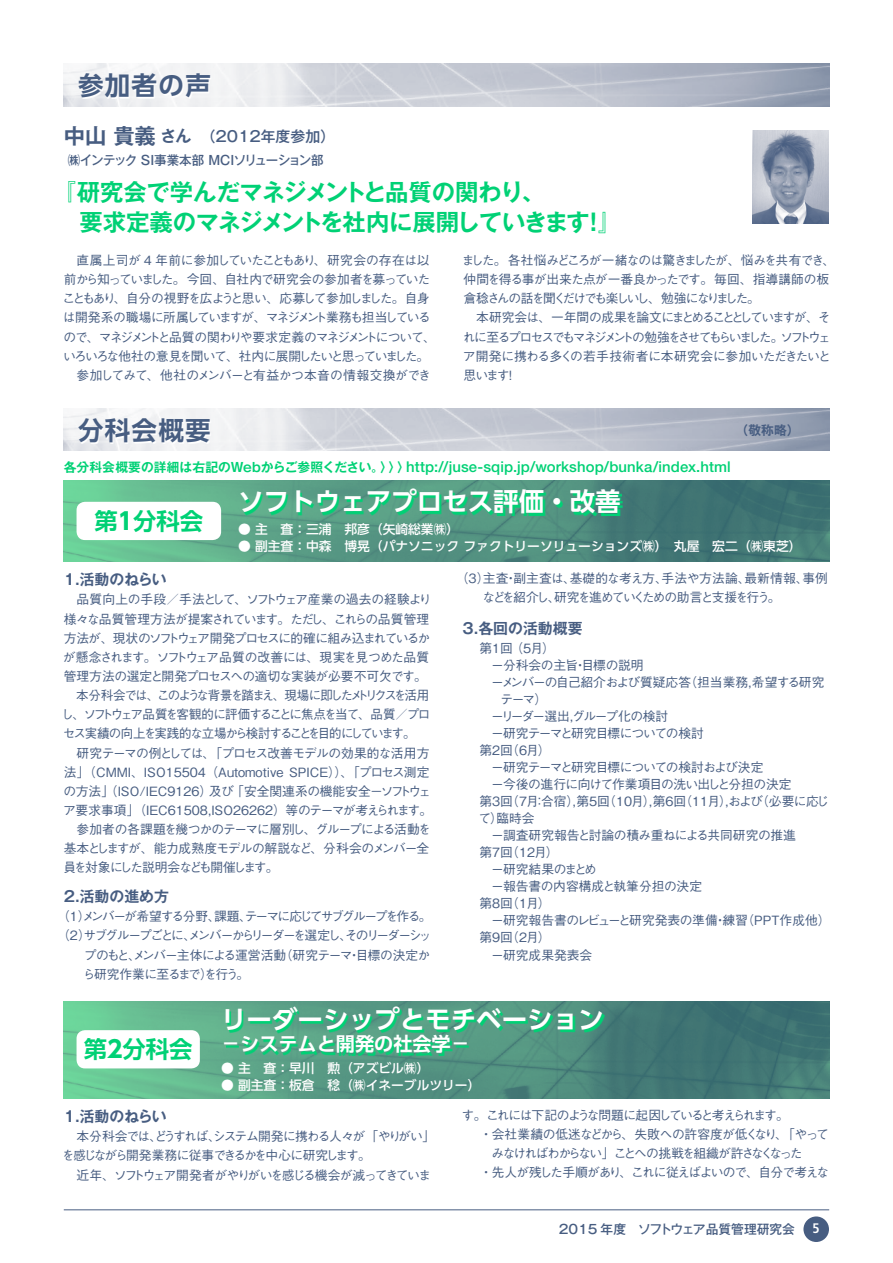
<style>
.page{position:relative;width:893px;height:1263px;background:#fff}
.page>*{position:absolute;margin:0;border:0;box-sizing:border-box;transform-origin:0 0}
.t1{font:700 25.5px "UD Shin Go Pro De";color:#fff}
.t2{font:700 25.5px "UD Shin Go Pro De";letter-spacing:.05em;color:#475d81}
.t3{font:700 23.4px/29.7px "Gothic MB101 Pro De";letter-spacing:-.02em;color:#00d175}
.t4{font:700 23.4px "UD Shin Go Pro De";color:#00d175}
.t5{font:700 19.2px "UD Shin Go Pro De";color:#fff}
.t6{font:500 14.85px "Helvetica Neue LT Std";letter-spacing:.005em;color:#00d175}
.t7{font:700 14.85px "Gothic MB101 Pro De";color:#475d81}
.t8{font:500 14.85px "Gothic MB101 Pro";color:#475d81}
.t9{font:700 condensed 13.8px "Frutiger LT Std";color:#fff}
.t10{font:500 12.75px/19.2px "Gothic BBB Pro";letter-spacing:-.075em;color:#475d81}
.t11{font:500 12.75px "Gothic BBB Pro";color:#475d81}
.t12{font:500 12.75px "Gothic BBB Pro";letter-spacing:-.12em;color:#475d81}
.t13{font:500 12.75px/19.2px "Gothic BBB Pro";letter-spacing:-.095em;color:#475d81}
.t14{font:500 12.75px "Gothic BBB Pro";letter-spacing:-.115em;color:#475d81}
.t15{font:500 12.75px "UD Shin Go Pro";color:#fff}
.t16{font:500 12.75px/19.2px "Gothic BBB Pro";letter-spacing:-.105em;color:#475d81}
.t17{font:500 12.75px "Gothic BBB Pro";letter-spacing:-.03em;color:#475d81}
.t18{font:500 12.75px "Gothic BBB Pro";letter-spacing:-.125em;color:#475d81}
.t19{font:500 12.75px "Gothic BBB Pro";letter-spacing:-.14em;color:#475d81}
.t20{font:500 12.75px "Gothic BBB Pro";letter-spacing:-.1em;color:#475d81}
.t21{font:500 12.75px "Gothic BBB Pro";letter-spacing:-.16em;color:#475d81}
.t22{font:500 12.75px "Gothic BBB Pro";letter-spacing:-.015em;color:#475d81}
.t23{font:500 12.75px "Gothic BBB Pro";letter-spacing:-.055em;color:#475d81}
.t24{font:500 12.75px "Gothic BBB Pro";letter-spacing:-.02em;color:#475d81}
.t25{font:500 12.75px "Gothic BBB Pro";letter-spacing:-.025em;color:#475d81}
.t26{font:500 12.75px "Gothic BBB Pro";letter-spacing:-.04em;color:#475d81}
.t27{font:500 12.75px "Gothic BBB Pro";letter-spacing:-.13em;color:#475d81}
.t28{font:500 12.75px "Gothic BBB Pro";letter-spacing:-.045em;color:#475d81}
.t29{font:500 12.75px "Gothic MB101 Pro";letter-spacing:-.05em;color:#475d81}
.t30{font:500 12.75px "Gothic MB101 Pro";color:#475d81}
.t31{font:500 12.75px "Gothic BBB Pro";letter-spacing:-.005em;color:#475d81}
.t32{font:500 12.75px "Gothic BBB Pro";letter-spacing:-.05em;color:#475d81}
.t33{font:700 12.75px "Gothic MB101 Pro De";color:#475d81}
.s1{font-family:"Gothic MB101 Pro De";font-weight:700;font-size:21.3px}
.s2{font-family:"Gothic MB101 Pro De";font-weight:700;font-size:15.9px}
.s3{font-family:"Gothic MB101 Pro De";font-weight:700;font-size:12.75px}
.s4{font-family:"UD Shin Go Pro"}
</style>
<div class="page">
<img style="left:64px;top:480px;width:765px;height:81px">
<img style="left:64px;top:1001px;width:765px;height:98px">
<img style="left:64px;top:64px;width:765px;height:42px">
<img style="left:753px;top:130px;width:75px;height:94px">
<div style="left:80px;top:75px;width:132px;height:24px;background:#fff"></div>
<svg style="left:243px;top:491px;width:379px;height:25px;background:#3bad7f"></svg>
<div style="left:77px;top:502px;width:144px;height:38px;background:#fff;border-radius:9px"></div>
<svg style="left:226px;top:1008px;width:378px;height:47px;background:#46a781"></svg>
<div style="left:77px;top:1030px;width:123px;height:38px;background:#fff;border-radius:9px"></div>
<img style="left:64px;top:408px;width:765px;height:43px">
<div style="left:80px;top:419px;width:131px;height:25px;background:#fff"></div>
<div style="left:803px;top:1216px;width:26px;height:26px;background:#475d81;border-radius:50%"></div>
<hr style="left:64px;top:1209px;width:765px;height:1px;background:#475d81">
<h1 class="t2" style="left:78px;top:65px;width:134px">参加者の声</h1>
<p class="t8" style="left:64px;top:124px;width:273px"><span class="s1">中山 貴義</span> <span class="s2">さん　</span>（2012年度参加）</p>
<p class="t29" style="left:68px;top:150px;width:257px">㈱インテック SI事業本部 MCIソリューション部</p>
<h2 class="t3" style="left:79px;top:175px;width:544px;text-indent:-27px">『研究会で学んだマネジメントと品質の関わり、<br>要求定義のマネジメントを社内に展開していきます！』</h2>
<p class="t25" style="left:77px;top:250px;width:354px">直属上司が 4 年前に参加していたこともあり、研究会の存在は以</p>
<p class="t20" style="left:64px;top:269px;width:368px">前から知っていました。今回、自社内で研究会の参加者を募っていた</p>
<p class="t12" style="left:62px;top:288px;width:369px">こともあり、自分の視野を広ようと思い、応募して参加しました。自身</p>
<p class="t12" style="left:63px;top:307px;width:369px">は開発系の職場に所属していますが、マネジメント業務も担当している</p>
<p class="t14" style="left:63px;top:326px;width:374px">ので、マネジメントと品質の関わりや要求定義のマネジメントについて、</p>
<p class="t18" style="left:63px;top:346px;width:368px">いろいろな他社の意見を聞いて、社内に展開したいと思っていました。</p>
<p class="t26" style="left:77px;top:365px;width:356px">参加してみて、他社のメンバーと有益かつ本音の情報交換ができ</p>
<p class="t13" style="left:462px;top:249px;width:375px">ました。各社悩みどころが一緒なのは驚きましたが、悩みを共有でき、仲間を得る事が出来た点が一番良かったです。毎回、指導講師の板倉稔さんの話を聞くだけでも楽しいし、勉強になりました。</p>
<p class="t10" style="left:463px;top:306px;width:370px;text-align:justify;text-indent:14px">本研究会は、一年間の成果を論文にまとめることとしていますが、それに至るプロセスでもマネジメントの勉強をさせてもらいました。ソフトウェア開発に携わる多くの若手技術者に本研究会に参加いただきたいと思います！</p>
<h1 class="t2" style="left:78px;top:410px;width:134px">分科会概要</h1>
<p class="t33" style="left:736px;top:419px;width:65px">（敬称略）</p>
<p class="t6" style="left:64px;top:457px;width:668px"><span class="s3">各分科会概要の詳細は右記のWebからご参照ください。〉〉〉</span>http://juse-sqip.jp/workshop/bunka/index.html</p>
<h2 class="t4" style="left:94px;top:502px;width:110px">第<span class="s4">1</span>分科会</h2>
<h1 class="t1" style="left:238px;top:481px;width:384px">ソフトウェアプロセス評価・改善</h1>
<p class="t15" style="left:238px;top:519px;width:223px">● 主　査：三浦　邦彦（矢崎総業㈱）</p>
<p class="t15" style="left:238px;top:536px;width:565px">● 副主査：中森　博晃（パナソニック ファクトリーソリューションズ㈱）　丸屋　宏二（㈱東芝）</p>
<p class="t7" style="left:64px;top:567px;width:105px">1.活動のねらい</p>
<p class="t22" style="left:77px;top:589px;width:356px">品質向上の手段／手法として、ソフトウェア産業の過去の経験より</p>
<p class="t10" style="left:64px;top:608px;width:367px">様々な品質管理方法が提案されています。ただし、これらの品質管理</p>
<p class="t12" style="left:64px;top:628px;width:368px">方法が、現状のソフトウェア開発プロセスに的確に組み込まれているか</p>
<p class="t10" style="left:63px;top:646px;width:368px">が懸念されます。ソフトウェア品質の改善には、現実を見つめた品質</p>
<p class="t17" style="left:64px;top:666px;width:365px">管理方法の選定と開発プロセスへの適切な実装が必要不可欠です。</p>
<p class="t19" style="left:76px;top:685px;width:355px">本分科会では、このような背景を踏まえ、現場に即したメトリクスを活用</p>
<p class="t14" style="left:61px;top:704px;width:371px">し、ソフトウェア品質を客観的に評価することに焦点を当て、品質／プロ</p>
<p class="t14" style="left:63px;top:723px;width:354px">セス実績の向上を実践的な立場から検討することを目的にしています。</p>
<p class="t10" style="left:77px;top:741px;width:354px">研究テーマの例としては、「プロセス改善モデルの効果的な活用方</p>
<p class="t11" style="left:64px;top:762px;width:367px">法」（CMMI、ISO15504（Automotive SPICE））、「プロセス測定</p>
<p class="t11" style="left:63px;top:781px;width:369px">の方法」（ISO/IEC9126）及び「安全関連系の機能安全－ソフトウェ</p>
<p class="t11" style="left:63px;top:800px;width:371px">ア要求事項」（IEC61508,ISO26262）等のテーマが考えられます。</p>
<p class="t13" style="left:77px;top:818px;width:356px">参加者の各課題を幾つかのテーマに層別し、グループによる活動を</p>
<p class="t10" style="left:64px;top:837px;width:367px">基本としますが、能力成熟度モデルの解説など、分科会のメンバー全</p>
<p class="t14" style="left:63px;top:857px;width:217px">員を対象にした説明会なども開催します。</p>
<p class="t7" style="left:64px;top:884px;width:107px">2.活動の進め方</p>
<p class="t18" style="left:57px;top:906px;width:376px">（1）メンバーが希望する分野、課題、テーマに応じてサブグループを作る。</p>
<p class="t21" style="left:57px;top:925px;width:376px">（2）サブグループごとに、メンバーからリーダーを選定し、そのリーダーシッ</p>
<p class="t10" style="left:84px;top:943px;width:348px">プのもと、メンバー主体による運営活動（研究テーマ・目標の決定か</p>
<p class="t20" style="left:83px;top:964px;width:168px">ら研究作業に至るまで）を行う。</p>
<p class="t10" style="left:483px;top:567px;width:347px;text-indent:-27px">（3）主査・副主査は、基礎的な考え方、手法や方法論、最新情報、事例などを紹介し、研究を進めていくための助言と支援を行う。</p>
<p class="t7" style="left:462px;top:616px;width:122px">3.各回の活動概要</p>
<p class="t10" style="left:479px;top:637px;width:77px">第1回 （5月）</p>
<p class="t17" style="left:479px;top:655px;width:166px">　ー分科会の主旨・目標の説明</p>
<p class="t23" style="left:479px;top:672px;width:347px">　ーメンバーの自己紹介および質疑応答（担当業務，希望する研究</p>
<p class="t10" style="left:501px;top:688px;width:48px">テーマ）</p>
<p class="t16" style="left:479px;top:705px;width:190px">　ーリーダー選出，グループ化の検討</p>
<p class="t10" style="left:479px;top:722px;width:226px">　ー研究テーマと研究目標についての検討</p>
<p class="t10" style="left:479px;top:739px;width:73px">第2回（6月）</p>
<p class="t10" style="left:479px;top:756px;width:285px">　ー研究テーマと研究目標についての検討および決定</p>
<p class="t28" style="left:479px;top:774px;width:314px">　ー今後の進行に向けて作業項目の洗い出しと分担の決定</p>
<p class="t11" style="left:479px;top:791px;width:351px">第3回（7月：合宿），第5回（10月），第6回（11月），および（必要に応じ</p>
<p class="t10" style="left:478px;top:807px;width:58px">て）臨時会</p>
<p class="t17" style="left:479px;top:825px;width:318px">　ー調査研究報告と討論の積み重ねによる共同研究の推進</p>
<p class="t10" style="left:479px;top:841px;width:81px">第7回（12月）</p>
<p class="t32" style="left:479px;top:859px;width:119px">　ー研究結果のまとめ</p>
<p class="t31" style="left:479px;top:876px;width:224px">　ー報告書の内容構成と執筆分担の決定</p>
<p class="t10" style="left:479px;top:892px;width:73px">第8回（1月）</p>
<p class="t11" style="left:479px;top:910px;width:353px">　ー研究報告書のレビューと研究発表の準備・練習（PPT作成他）</p>
<p class="t10" style="left:479px;top:926px;width:73px">第9回（2月）</p>
<p class="t11" style="left:479px;top:944px;width:114px">　ー研究成果発表会</p>
<h2 class="t4" style="left:84px;top:1030px;width:110px">第<span class="s4">2</span>分科会</h2>
<h1 class="t1" style="left:221px;top:999px;width:384px">リーダーシップとモチベーション</h1>
<h3 class="t5" style="left:221px;top:1028px;width:250px">－システムと開発の社会学－</h3>
<p class="t15" style="left:221px;top:1058px;width:210px">● 主　査：早川　勲（アズビル㈱）</p>
<p class="t15" style="left:221px;top:1075px;width:261px">● 副主査：板倉　稔（㈱イネーブルツリー）</p>
<p class="t7" style="left:64px;top:1104px;width:105px">1.活動のねらい</p>
<p class="t16" style="left:62px;top:1125px;width:375px;text-indent:15px">本分科会では、どうすれば、システム開発に携わる人々が「やりがい」を感じながら開発業務に従事できるかを中心に研究します。</p>
<p class="t12" style="left:77px;top:1164px;width:356px">近年、ソフトウェア開発者がやりがいを感じる機会が減ってきていま</p>
<p class="t27" style="left:462px;top:1105px;width:329px">す。これには下記のような問題に起因していると考えられます。</p>
<p class="t24" style="left:480px;top:1124px;width:351px">・会社業績の低迷などから、失敗への許容度が低くなり、「やって</p>
<p class="t19" style="left:492px;top:1143px;width:313px">みなければわからない」ことへの挑戦を組織が許さなくなった</p>
<p class="t10" style="left:480px;top:1161px;width:351px">・先人が残した手順があり、これに従えばよいので、自分で考えな</p>
<p class="t30" style="left:559px;top:1218px;width:238px">2015 年度　ソフトウェア品質管理研究会</p>
<p class="t9" style="left:813px;top:1220px;width:9px">5</p>
</div>
